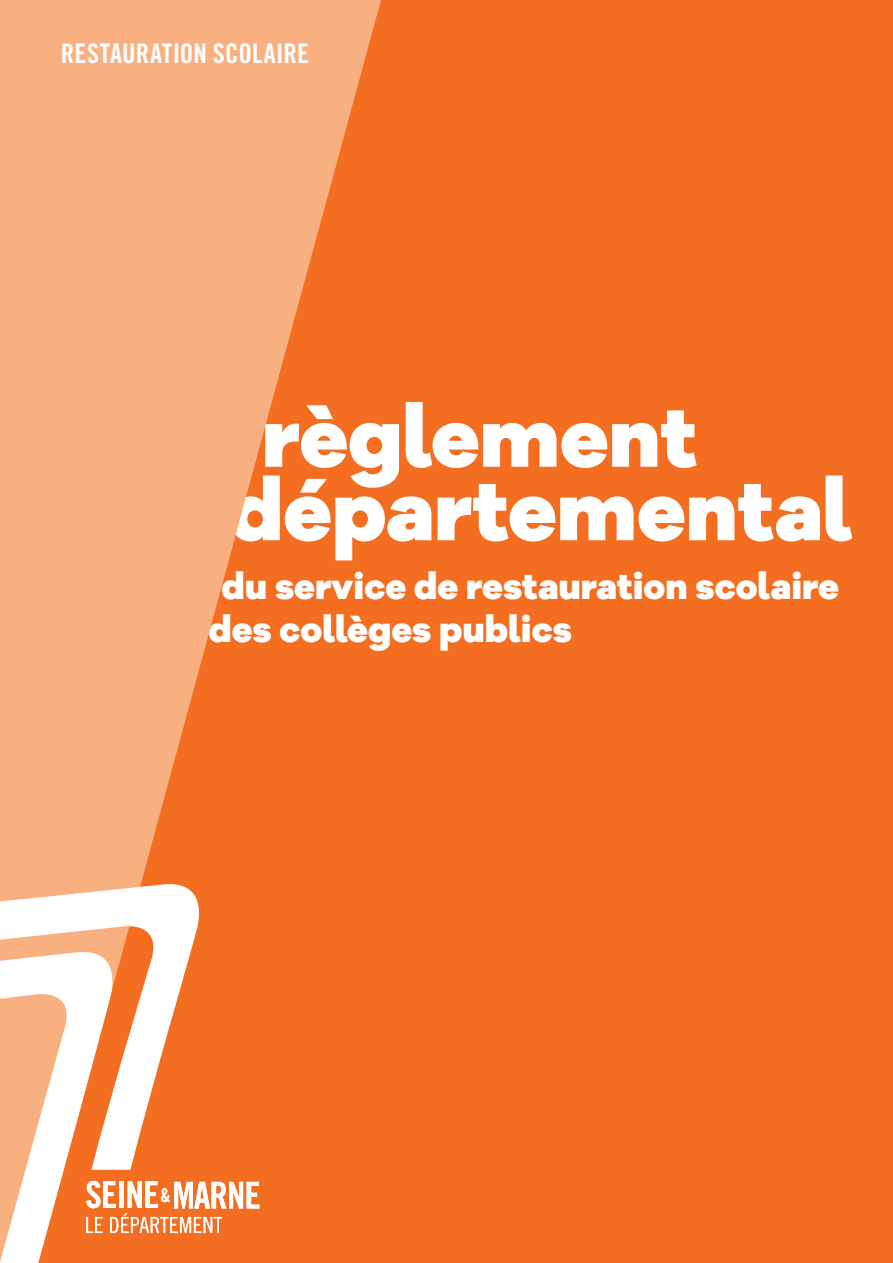
<style>
.page{position:relative;width:893px;height:1263px;background:#f36e21}
.page>*{position:absolute;margin:0;border:0;box-sizing:border-box;transform-origin:0 0}
.t1{font:800 84px "Galano Grotesque Alt";color:#fff}
.t2{font:800 36px "Galano Grotesque Alt";color:#fff}
.t3{font:27px "Trade Gothic Bold Cond Twenty";letter-spacing:.01em;color:#fff}
</style>
<div class="page">
<svg style="left:0;top:0;width:381px;height:1209px;fill:#f9b080"></svg>
<svg style="left:0;top:949px;width:259px;height:314px"></svg>
<svg style="left:0;top:881px;width:202px;height:289px"></svg>
<p class="t3" style="left:61px;top:37px;width:250px">RESTAURATION SCOLAIRE</p>
<p class="t1" style="left:262px;top:383px;width:437px">règlement</p>
<p class="t1" style="left:229px;top:457px;width:625px">départemental</p>
<p class="t2" style="left:222px;top:563px;width:619px">du service de restauration scolaire</p>
<p class="t2" style="left:208px;top:606px;width:365px">des collèges publics</p>
</div>
